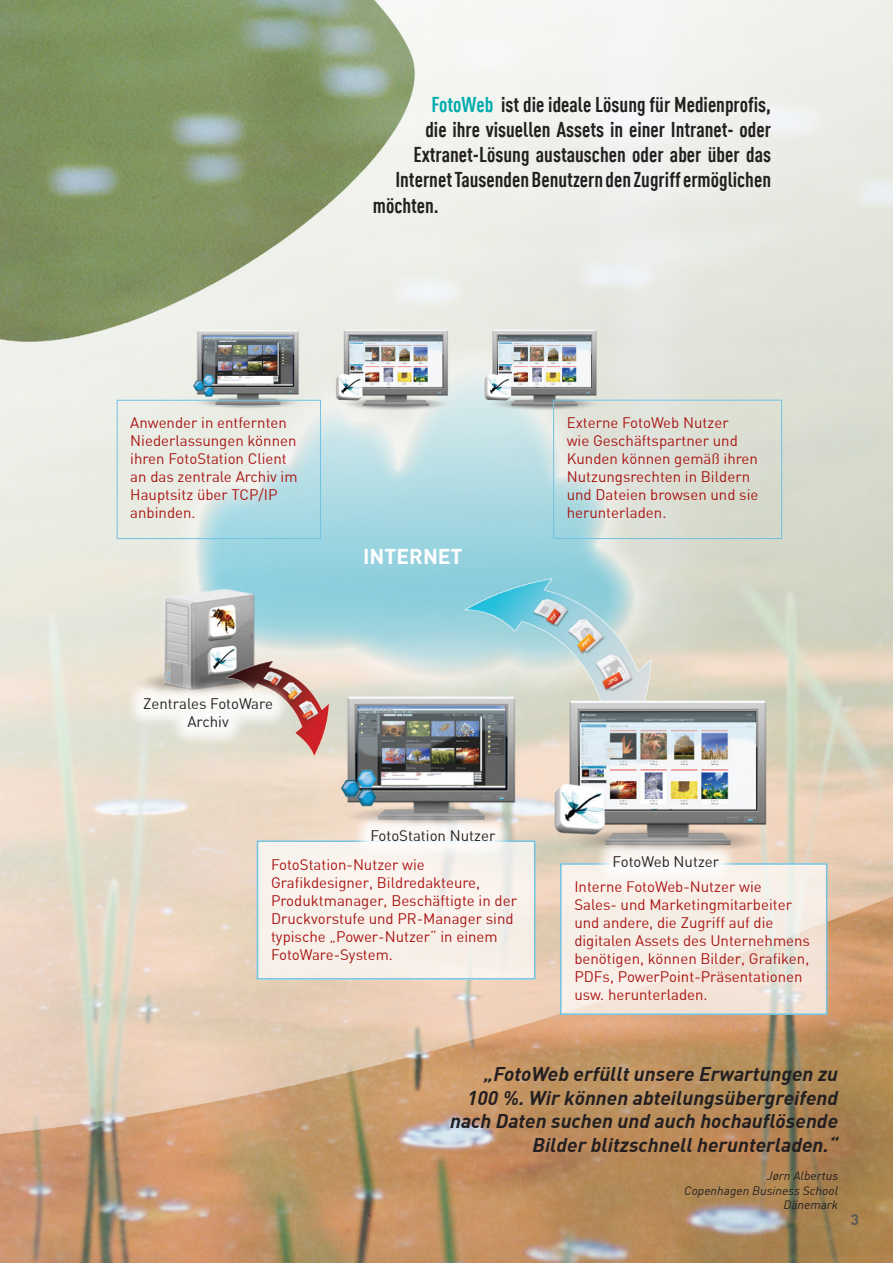
<style>
.page{position:relative;width:893px;height:1263px;background:#fff}
.page>*{position:absolute;margin:0;border:0;box-sizing:border-box;transform-origin:0 0}
.ingress{font:700 21px "Foto Ware DIN Cond";color:#231f20}
.didyouknow{font:21px "Foto Ware DIN Bold";color:#fff}
.quote{font:italic 19.5px/23.4px "Foto Ware DIN Bold";color:#231f20;text-align:right}
.didyouknow-2{font:15px/18px "Foto Ware DIN";color:#a91412}
.didyouknow-3{font:15px/18px "Foto Ware DIN";color:#231f20;text-align:center}
.didyouknow-4{font:15px "Foto Ware DIN Bold";color:#57585a}
.quote-2{font:12px "Foto Ware DIN Italic";color:#231f20}
.s1{color:#00aaad}
</style>
<div class="page">
<img style="left:0;top:0;width:893px;height:1263px">
<div style="left:117px;top:400px;width:204px;height:139px;border:1px solid #71c2e3"></div>
<div style="left:553px;top:400px;width:229px;height:139px;border:1px solid #71c2e3"></div>
<div style="left:257px;top:841px;width:278px;height:138px;background:#f8f1ea"></div>
<div style="left:122px;top:677px;width:168px;height:69px;background:#fff;opacity:.85"></div>
<svg style="left:563px;top:866px;width:261px;height:146px;background:#f4eae1"></svg>
<div style="left:257px;top:840px;width:278px;height:139px;border:2px solid #71c2e3"></div>
<div style="left:350px;top:808px;width:163px;height:52px;background:#fff;opacity:.85"></div>
<div style="left:560px;top:863px;width:267px;height:152px;border:2px solid #71c2e3"></div>
<div style="left:592px;top:834px;width:145px;height:51px;background:#fff;opacity:.85"></div>
<p class="ingress" style="left:431px;top:91px;width:341px"><span class="s1">FotoWeb</span> ist die ideale Lösung für Medienprofis,</p>
<p class="ingress" style="left:425px;top:117px;width:347px">die ihre visuellen Assets in einer Intranet- oder</p>
<p class="ingress" style="left:413px;top:142px;width:359px">Extranet-Lösung austauschen oder aber über das</p>
<p class="ingress" style="left:395px;top:167px;width:377px">Internet Tausenden Benutzern den Zugriff ermöglichen</p>
<p class="ingress" style="left:373px;top:192px;width:68px">möchten.</p>
<p class="didyouknow-2" style="left:130px;top:413px;width:169px">Anwender in entfernten<br>Niederlassungen können ihren FotoStation Client an das zentrale Archiv im<br>Hauptsitz über TCP/IP anbinden.</p>
<p class="didyouknow-2" style="left:567px;top:413px;width:193px">Externe FotoWeb Nutzer<br>wie Geschäftspartner und<br>Kunden können gemäß ihren<br>Nutzungsrechten in Bildern und Dateien browsen und sie herunterladen.</p>
<p class="didyouknow" style="left:363px;top:543px;width:101px">INTERNET</p>
<p class="didyouknow-3" style="left:143px;top:695px;width:131px">Zentrales FotoWare<br>Archiv</p>
<p class="didyouknow-3" style="left:370px;top:826px;width:126px">FotoStation Nutzer</p>
<p class="didyouknow-2" style="left:271px;top:855px;width:247px">FotoStation-Nutzer wie<br>Grafikdesigner, Bildredakteure,<br>Produktmanager, Beschäftigte in der<br>Druckvorstufe und PR-Manager sind typische „Power-Nutzer“ in einem<br>FotoWare-System.</p>
<p class="didyouknow-3" style="left:613px;top:852px;width:108px">FotoWeb Nutzer</p>
<p class="didyouknow-2" style="left:574px;top:877px;width:237px">Interne FotoWeb-Nutzer wie<br>Sales- und Marketingmitarbeiter und andere, die Zugriff auf die digitalen Assets des Unternehmens benötigen, können Bilder, Grafiken,<br>PDFs, PowerPoint-Präsentationen usw. herunterladen.</p>
<p class="quote" style="left:450px;top:1062px;width:390px">„FotoWeb erfüllt unsere Erwartungen zu 100 %. Wir können abteilungsübergreifend nach Daten suchen und auch hochauflösende Bilder blitzschnell herunterladen.“</p>
<p class="quote-2" style="left:767px;top:1168px;width:73px">Jørn Albertus</p>
<p class="quote-2" style="left:684px;top:1183px;width:155px">Copenhagen Business School</p>
<p class="quote-2" style="left:783px;top:1197px;width:56px">Dänemark</p>
<p class="didyouknow-4" style="left:851px;top:1210px;width:10px">3</p>
</div>
